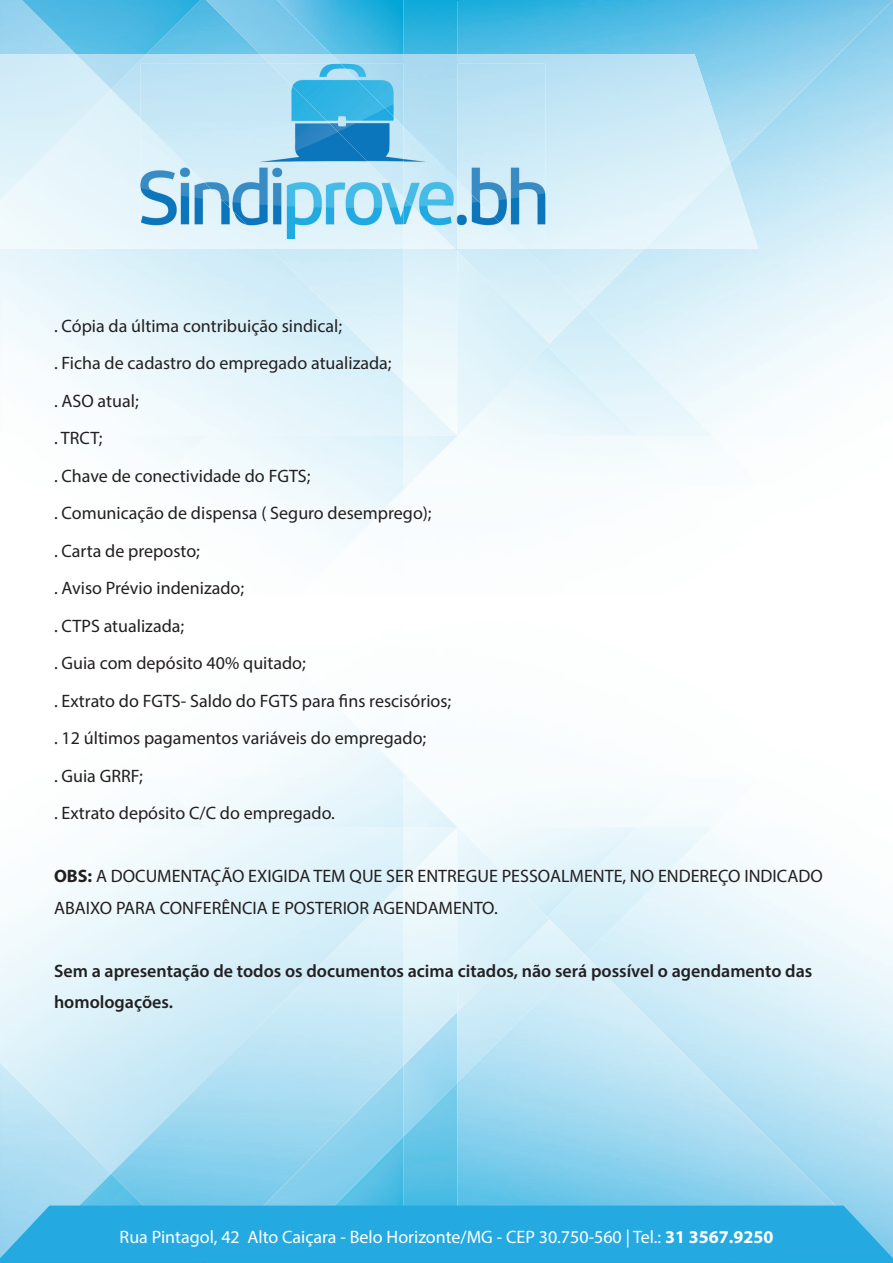
<style>
.page{position:relative;width:893px;height:1263px;background:#fff}
.page>*{position:absolute;margin:0;border:0;box-sizing:border-box;transform-origin:0 0}
.t1{font:18px/37.5px "Myriad Pro";color:#231f20}
.t2{font:18px "Myriad Pro";color:#fff}
.t3{font:600 18px/31.5px "Myriad Pro";color:#231f20}
.t4{font:700 18px "Myriad Pro";color:#fff}
.s1{font-weight:700}
</style>
<div class="page">
<img style="left:550px;top:344px;width:35px;height:92px">
<img style="left:585px;top:308px;width:308px;height:128px">
<img style="left:404px;top:1px;width:53px;height:53px">
<img style="left:404px;top:0;width:53px;height:1px">
<img style="left:550px;top:308px;width:35px;height:36px">
<img style="left:457px;top:0;width:436px;height:308px">
<img style="left:206px;top:436px;width:198px;height:50px">
<img style="left:404px;top:435px;width:53px;height:51px">
<img style="left:22px;top:0;width:124px;height:54px">
<img style="left:146px;top:0;width:258px;height:382px">
<img style="left:457px;top:251px;width:93px;height:185px">
<img style="left:457px;top:357px;width:79px;height:79px">
<img style="left:550px;top:827px;width:35px;height:92px">
<img style="left:585px;top:827px;width:308px;height:128px">
<img style="left:404px;top:1082px;width:53px;height:123px">
<img style="left:550px;top:919px;width:35px;height:36px">
<img style="left:457px;top:955px;width:436px;height:250px">
<img style="left:0;top:827px;width:51px;height:287px">
<div style="left:352px;top:827px;width:52px;height:54px;background:#dff3fa"></div>
<img style="left:206px;top:777px;width:198px;height:50px">
<img style="left:404px;top:777px;width:53px;height:50px">
<img style="left:77px;top:1174px;width:34px;height:31px">
<img style="left:111px;top:881px;width:293px;height:324px">
<img style="left:404px;top:827px;width:53px;height:238px">
<img style="left:457px;top:827px;width:93px;height:185px">
<img style="left:457px;top:827px;width:79px;height:79px">
<img style="left:730px;top:163px;width:28px;height:86px">
<svg style="left:445px;top:239px;width:12px;height:12px"></svg>
<img style="left:457px;top:54px;width:273px;height:195px">
<div style="left:0;top:54px;width:76px;height:35px;background:#d1ebf8"></div>
<img style="left:76px;top:54px;width:35px;height:35px">
<img style="left:111px;top:54px;width:293px;height:195px">
<img style="left:404px;top:239px;width:51px;height:10px">
<img style="left:404px;top:180px;width:53px;height:59px">
<img style="left:404px;top:64px;width:53px;height:116px">
<img style="left:457px;top:64px;width:88px;height:175px">
<img style="left:140px;top:64px;width:264px;height:175px">
<img style="left:404px;top:198px;width:41px;height:41px">
<div style="left:0;top:1205px;width:893px;height:58px;background:#24aae1"></div>
<p class="t1" style="left:54px;top:307px;width:399px">. Cópia da última contribuição sindical;<br>. Ficha de cadastro do empregado atualizada;<br>. ASO atual;<br>. TRCT;<br>. Chave de conectividade do FGTS;<br>. Comunicação de dispensa ( Seguro desemprego);<br>. Carta de preposto;<br>. Aviso Prévio indenizado;<br>. CTPS atualizada;<br>. Guia com depósito 40% quitado;<br>. Extrato do FGTS- Saldo do FGTS para ns rescisórios; . 12 últimos pagamentos variáveis do empregado;<br>. Guia GRRF;<br>. Extrato depósito C/C do empregado.</p>
<p class="t1" style="left:54px;top:860px;width:770px;line-height:31.5px"><span class="s1">OBS:</span> A DOCUMENTAÇÃO EXIGIDA TEM QUE SER ENTREGUE PESSOALMENTE, NO ENDEREÇO INDICADO<br>ABAIXO PARA CONFERÊNCIA E POSTERIOR AGENDAMENTO.</p>
<p class="t3" style="left:54px;top:955px;width:760px">Sem a apresentação de todos os documentos acima citados, não será possível o agendamento das homologações.</p>
<p class="t2" style="left:113px;top:1225px;width:544px">Rua Mato Grosso, 539 sala 1304/1305 - Barro Preto - CEP 30.190-080 | Tel.:</p>
<p class="t2" style="left:120px;top:1226px;width:649px">Rua Pintagol, 42 Alto Caiçara - Belo Horizonte/MG - CEP 30.750-560 | Tel.: <span class="s1">31 3567.9250</span></p>
<p class="t4" style="left:665px;top:1225px;width:110px">31 3567.9250</p>
</div>
